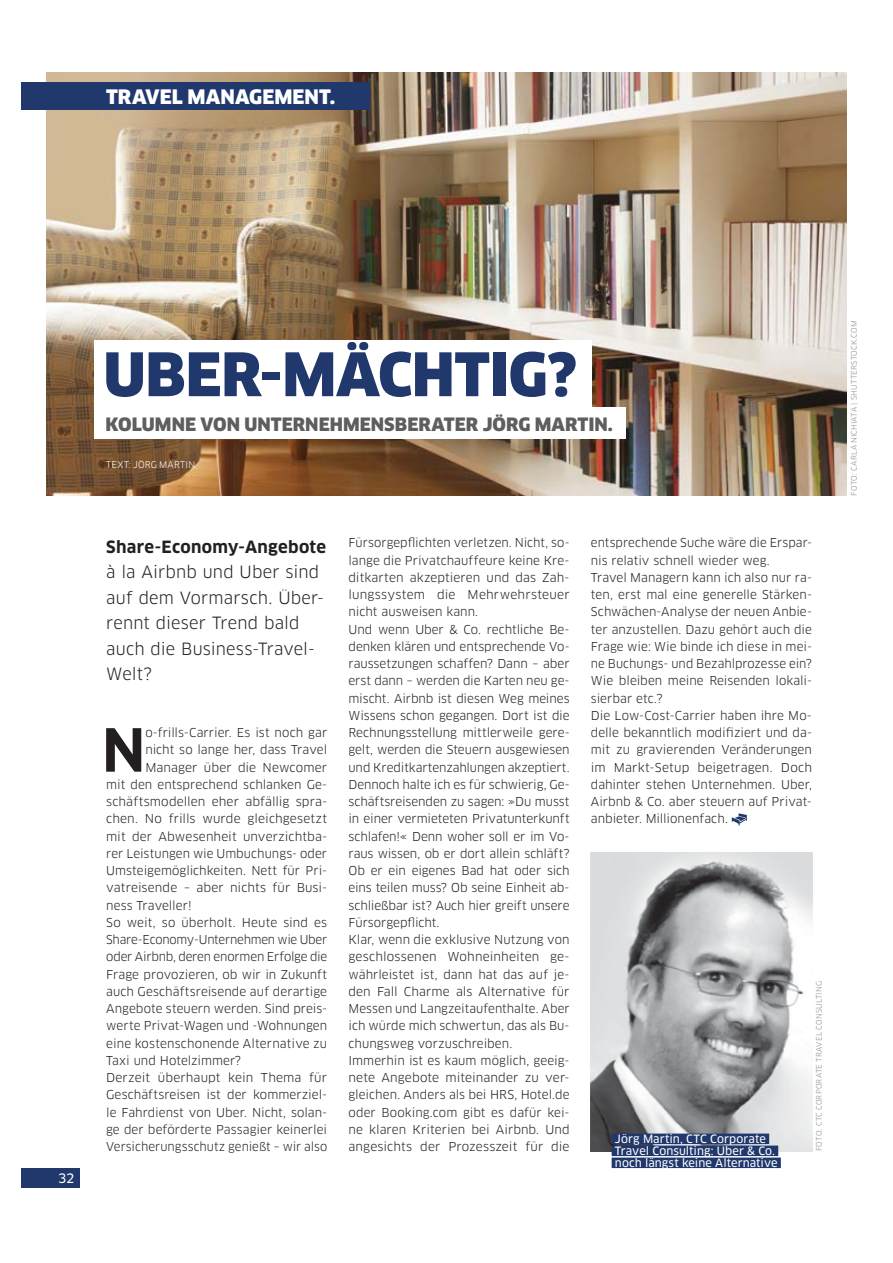
<style>
.page{position:relative;width:893px;height:1263px;background:#fff}
.page>*{position:absolute;margin:0;border:0;box-sizing:border-box;transform-origin:0 0}
.t1{font:900 58.5px "Clan";letter-spacing:-.005em;color:#21386d}
.t2{font:700 58.05px "Clan";color:#231f20}
.t3{font:900 19.5px "Clan";color:#fff}
.t4{font:900 18px "Clan";color:#5e5e5e}
.t5{font:16.5px/25.5px "Clan";letter-spacing:.005em;color:#231f20}
.t6{font:700 16.5px "Clan";letter-spacing:.02em;color:#231f20}
.t7{font:12.75px "Clan News";color:#fff}
.t8{font:12px/17.2px "Clan";color:#231f20}
.t9{font:12px "Clan";letter-spacing:-.02em;color:#231f20}
.t10{font:11.25px/12px "Clan News";letter-spacing:.005em;color:#fff}
.t11{font:9px "Clan";letter-spacing:.035em;color:#fff}
.t12{font:7.5px "Clan";letter-spacing:.02em;color:#8f8f8f}
</style>
<div class="page">
<svg style="left:731px;top:813px;width:15px;height:13px"></svg>
<img style="left:47px;top:72px;width:799px;height:424px">
<div style="left:94px;top:340px;width:498px;height:69px;background:#fff"></div>
<div style="left:94px;top:408px;width:531px;height:31px;background:#fff"></div>
<img style="left:591px;top:853px;width:221px;height:298px">
<div style="left:611px;top:1134px;width:158px;height:10px;background:#21386d"></div>
<div style="left:611px;top:1146px;width:167px;height:10px;background:#21386d"></div>
<div style="left:611px;top:1158px;width:169px;height:10px;background:#21386d"></div>
<div style="left:21px;top:1168px;width:59px;height:20px;background:#21386d"></div>
<div style="left:21px;top:82px;width:349px;height:27px;background:#21386d"></div>
<h3 class="t3" style="left:106px;top:89px;width:230px">TRAVEL MANAGEMENT.</h3>
<p class="t7" style="left:58px;top:1172px;width:18px">32</p>
<h1 class="t1" style="left:103px;top:352px;width:475px">UBER-MÄCHTIG?</h1>
<h3 class="t4" style="left:106px;top:417px;width:509px">KOLUMNE VON UNTERNEHMENSBERATER JÖRG MARTIN.</h3>
<p class="t11" style="left:106px;top:461px;width:90px">TEXT: JÖRG MARTIN</p>
<h3 class="t6" style="left:106px;top:537px;width:221px">Share-Economy-Angebote</h3>
<h3 class="t5" style="left:106px;top:560px;width:219px">à la Airbnb und Uber sind auf dem Vormarsch. Über&shy;rennt dieser Trend bald auch die Business-Travel-<br>Welt?</h3>
<h2 class="t2" style="left:102px;top:718px;width:45px">N</h2>
<p class="t8" style="left:145px;top:725px;width:183px">o-frills-Carrier. Es ist noch gar</p>
<p class="t8" style="left:145px;top:742px;width:183px">nicht so lange her, dass Travel</p>
<p class="t8" style="left:145px;top:759px;width:183px">Manager über die Newcomer</p>
<p class="t8" style="left:106px;top:776px;width:222px">mit den entsprechend schlanken Ge-</p>
<p class="t8" style="left:106px;top:794px;width:223px">schäftsmodellen eher abfällig spra-</p>
<p class="t8" style="left:106px;top:811px;width:222px">chen. No frills wurde gleichgesetzt</p>
<p class="t8" style="left:106px;top:828px;width:222px">mit der Abwesenheit unverzichtba-</p>
<p class="t8" style="left:106px;top:845px;width:222px">rer Leistungen wie Umbuchungs- oder</p>
<p class="t8" style="left:106px;top:863px;width:222px">Umsteigemöglichkeiten. Nett für Pri-</p>
<p class="t8" style="left:106px;top:880px;width:222px">vatreisende – aber nichts für Busi-</p>
<p class="t8" style="left:106px;top:897px;width:87px">ness Traveller!</p>
<p class="t8" style="left:106px;top:914px;width:222px">So weit, so überholt. Heute sind es</p>
<p class="t9" style="left:106px;top:935px;width:222px">Share-Economy-Unternehmen wie Uber</p>
<p class="t8" style="left:106px;top:949px;width:222px">oder Airbnb, deren enormen Erfolge die</p>
<p class="t8" style="left:106px;top:966px;width:222px">Frage provozieren, ob wir in Zukunft</p>
<p class="t8" style="left:106px;top:983px;width:222px">auch Geschäftsreisende auf derartige</p>
<p class="t8" style="left:106px;top:1001px;width:222px">Angebote steuern werden. Sind preis-</p>
<p class="t8" style="left:106px;top:1018px;width:222px">werte Privat-Wagen und -Wohnungen</p>
<p class="t8" style="left:106px;top:1035px;width:222px">eine kostenschonende Alternative zu</p>
<p class="t8" style="left:106px;top:1052px;width:136px">Taxi und Hotelzimmer?</p>
<p class="t8" style="left:106px;top:1070px;width:222px">Derzeit überhaupt kein Thema für</p>
<p class="t8" style="left:106px;top:1087px;width:222px">Geschäftsreisen ist der kommerziel-</p>
<p class="t8" style="left:106px;top:1104px;width:222px">le Fahrdienst von Uber. Nicht, solan-</p>
<p class="t8" style="left:106px;top:1121px;width:222px">ge der beförderte Passagier keinerlei</p>
<p class="t8" style="left:106px;top:1139px;width:222px">Versicherungsschutz genießt – wir also</p>
<p class="t8" style="left:348px;top:535px;width:223px">Fürsorgepflichten verletzen. Nicht, so&shy;lange die Privatchauffeure keine Kre&shy;ditkarten akzeptieren und das Zah&shy;lungssystem die Mehrwehrsteuer nicht ausweisen kann.<br>Und wenn Uber &amp; Co. rechtliche Be&shy;denken klären und entsprechende Vo&shy;raussetzungen schaffen? Dann – aber erst dann – werden die Karten neu ge&shy;mischt. Airbnb ist diesen Weg meines Wissens schon gegangen. Dort ist die Rechnungsstellung mittlerweile gere&shy;gelt, werden die Steuern ausgewiesen und Kreditkartenzahlungen akzeptiert.<br>Dennoch halte ich es für schwierig, Ge&shy;schäftsreisenden zu sagen: »Du musst in einer vermieteten Privatunterkunft schlafen!« Denn woher soll er im Vo&shy;raus wissen, ob er dort allein schläft?<br>Ob er ein eigenes Bad hat oder sich eins teilen muss? Ob seine Einheit ab&shy;schließbar ist? Auch hier greift unsere Fürsorgepflicht.<br>Klar, wenn die exklusive Nutzung von geschlossenen Wohneinheiten ge&shy;währleistet ist, dann hat das auf je&shy;den Fall Charme als Alternative für Messen und Langzeitaufenthalte. Aber ich würde mich schwertun, das als Bu&shy;chungsweg vorzuschreiben.<br>Immerhin ist es kaum möglich, geeig&shy;nete Angebote miteinander zu ver&shy;gleichen. Anders als bei HRS, Hotel.de oder Booking.com gibt es dafür kei&shy;ne klaren Kriterien bei Airbnb. Und angesichts der Prozesszeit für die</p>
<p class="t8" style="left:591px;top:535px;width:222px">entsprechende Suche wäre die Erspar&shy;nis relativ schnell wieder weg.<br>Travel Managern kann ich also nur ra&shy;ten, erst mal eine generelle Stärken-Schwächen-Analyse der neuen Anbie&shy;ter anzustellen. Dazu gehört auch die Frage wie: Wie binde ich diese in mei&shy;ne Buchungs- und Bezahlprozesse ein?<br>Wie bleiben meine Reisenden lokali&shy;sierbar etc.?<br>Die Low-Cost-Carrier haben ihre Mo&shy;delle bekanntlich modifiziert und da&shy;mit zu gravierenden Veränderungen im Markt-Setup beigetragen. Doch dahinter stehen Unternehmen. Uber, Airbnb &amp; Co. aber steuern auf Privat&shy;anbieter. Millionenfach.</p>
<p class="t12" style="left:816px;top:1151px;width:171px;rotate:-90deg">FOTO: CTC CORPORATE TRAVEL CONSULTING</p>
<p class="t10" style="left:615px;top:1133px;width:164px">Jörg Martin, CTC Corporate<br>Travel Consulting: Uber &amp; Co. noch längst keine Alternative</p>
<p class="t12" style="left:850px;top:496px;width:177px;rotate:-90deg">FOTO: CARLA NICHIATA | SHUTTERSTOCK.COM</p>
</div>
